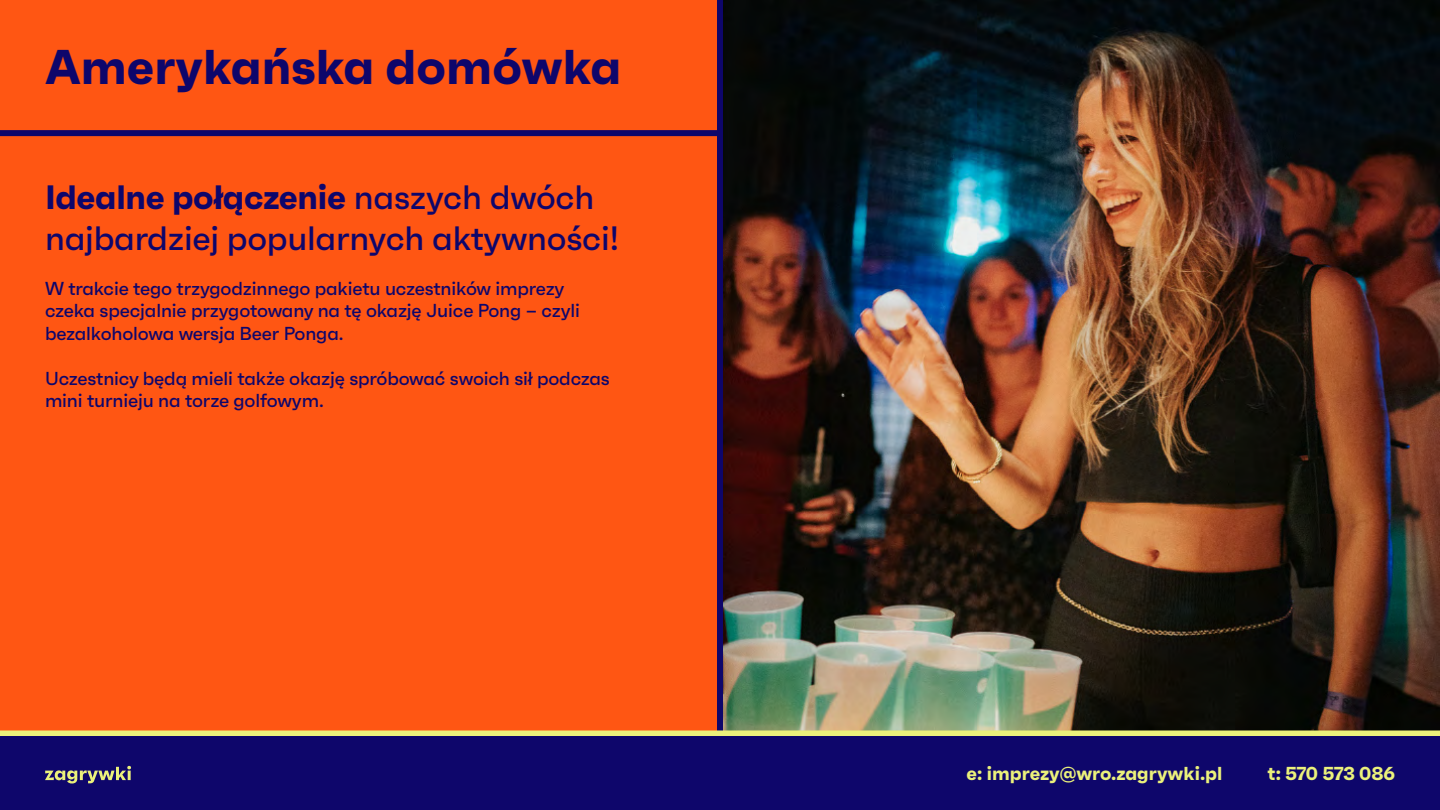
<style>
.page{position:relative;width:1440px;height:810px;background:#fff}
.page>*{position:absolute;margin:0;border:0;box-sizing:border-box;transform-origin:0 0}
.t1{font:700 48.75px "Faktum";color:#0e066b}
.t2{font:500 33.75px/40.5px "Faktum";letter-spacing:-.01em;color:#0e066b}
.t3{font:500 18.75px/22.5px "Faktum";letter-spacing:-.01em;color:#0e066b}
.t4{font:700 18.75px "Faktum";color:#ebf17b}
.s1{font-weight:700}
</style>
<div class="page">
<img style="left:723px;top:0;width:717px;height:730px">
<div style="left:0;top:0;width:720px;height:810px;background:#ff5613"></div>
<div style="left:717px;top:0;width:6px;height:810px;background:#0e066b"></div>
<div style="left:0;top:130px;width:720px;height:6px;background:#0e066b"></div>
<div style="left:0;top:730px;width:1440px;height:6px;background:#ebf17b"></div>
<div style="left:0;top:736px;width:1440px;height:74px;background:#0e066b"></div>
<svg style="left:45px;top:766px;width:86px;height:18px"></svg>
<h1 class="t1" style="left:45px;top:36px;width:578px">Amerykańska domówka</h1>
<h2 class="t2" style="left:45px;top:177px;width:576px"><span class="s1">Idealne połączenie</span> naszych dwóch najbardziej popularnych aktywności!</h2>
<p class="t3" style="left:45px;top:277px;width:537px">W trakcie tego trzygodzinnego pakietu uczestników imprezy czeka specjalnie przygotowany na tę okazję Juice Pong – czyli bezalkoholowa wersja Beer Ponga.</p>
<p class="t3" style="left:45px;top:367px;width:566px">Uczestnicy będą mieli także okazję spróbować swoich sił podczas mini turnieju na torze golfowym.</p>
<p class="t4" style="left:967px;top:762px;width:257px">e: imprezy@wro.zagrywki.pl</p>
<p class="t4" style="left:1268px;top:762px;width:129px">t: 570 573 086</p>
</div>
